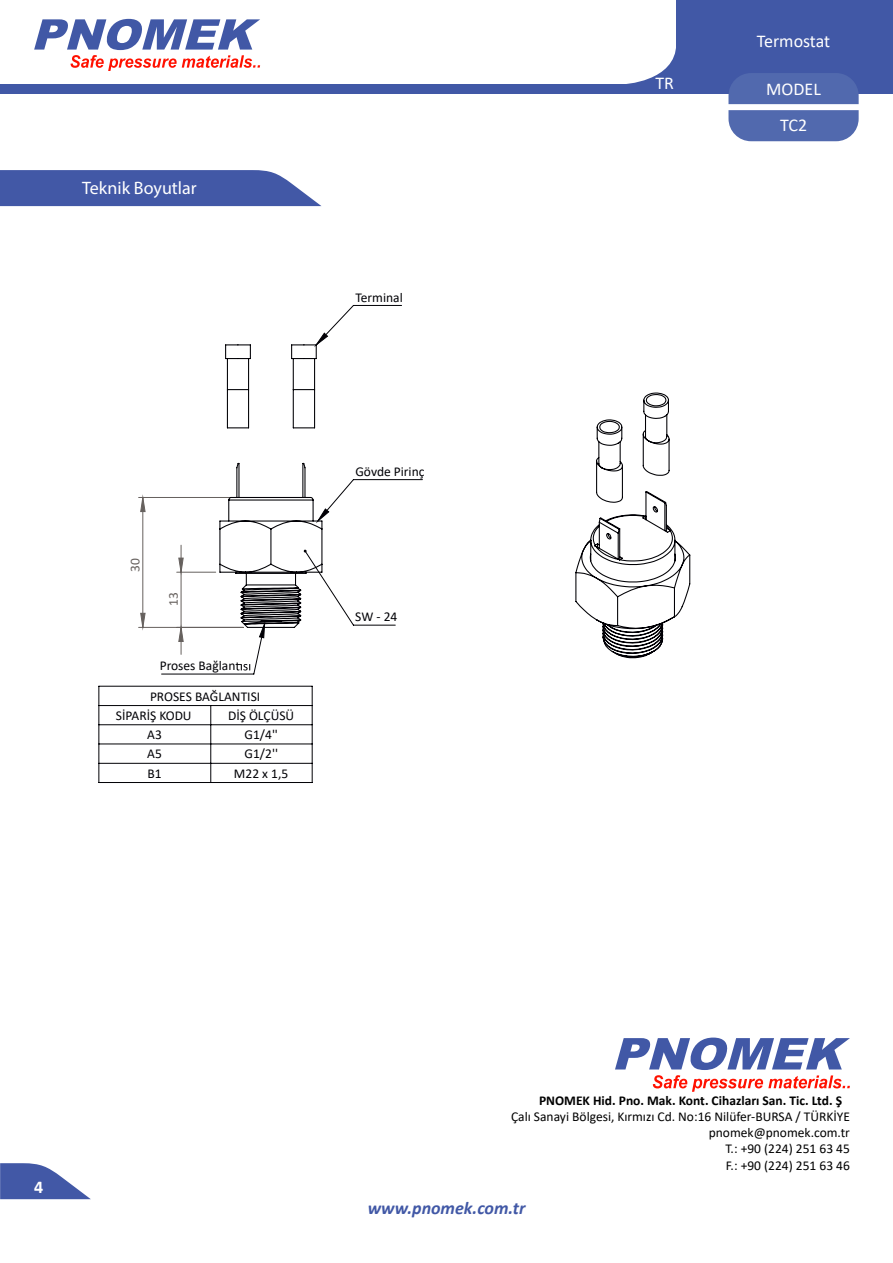
<style>
.page{position:relative;width:893px;height:1263px;background:#fff}
.page>*{position:absolute;margin:0;border:0;box-sizing:border-box;transform-origin:0 0}
.t1{font:18px "Calibri";color:#fff}
.t2{font:italic 700 18px "Calibri";color:#4158a6}
.t3{font:18px "Myriad Pro";color:#fff}
.t4{font:700 18px "Calibri";color:#fff}
.t5{font:13.5px/16.2px "Calibri";color:#000;text-align:right}
.t6{font:13.5px/19.2px "Calibri";color:#010005}
.t7{font:700 13.5px "Calibri";color:#000}
.t8{font:13.5px "Calibri";color:#66615e}
</style>
<div class="page">
<svg style="left:0;top:1163px;width:91px;height:36px"></svg>
<div style="left:0;top:84px;width:676px;height:10px;background:#4158a6"></div>
<svg style="left:627px;top:48px;width:49px;height:36px"></svg>
<div style="left:676px;top:0;width:217px;height:94px;background:#4158a6"></div>
<div style="left:728px;top:73px;width:131px;height:68px;background:#5169ae;border-radius:23px"></div>
<div style="left:690px;top:104px;width:194px;height:6px;background:#fff"></div>
<svg style="left:34px;top:19px;width:226px;height:52px"></svg>
<svg style="left:0;top:170px;width:321px;height:36px;background:#5065ac"></svg>
<hr style="left:98px;top:686px;width:1px;height:96px;background:#010005">
<hr style="left:99px;top:782px;width:213px;height:1px;background:#010005">
<hr style="left:312px;top:686px;width:1px;height:96px;background:#010005">
<hr style="left:99px;top:686px;width:213px;height:1px;background:#010005">
<hr style="left:210px;top:705px;width:1px;height:77px;background:#010005">
<hr style="left:99px;top:724px;width:213px;height:1px;background:#010005">
<hr style="left:99px;top:743px;width:213px;height:1px;background:#010005">
<hr style="left:99px;top:763px;width:213px;height:1px;background:#010005">
<hr style="left:99px;top:705px;width:213px;height:1px;background:#010005">
<svg style="left:161px;top:304px;width:262px;height:371px"></svg>
<hr style="left:177px;top:572px;width:39px;height:1px;background:#66615e">
<hr style="left:139px;top:627px;width:104px;height:1px;background:#66615e">
<hr style="left:139px;top:497px;width:92px;height:1px;background:#66615e">
<svg style="left:140px;top:498px;width:44px;height:156px"></svg>
<svg style="left:218px;top:332px;width:112px;height:307px"></svg>
<svg style="left:575px;top:392px;width:116px;height:267px"></svg>
<svg style="left:615px;top:1037px;width:235px;height:55px"></svg>
<h1 class="t3" style="left:82px;top:177px;width:116px">Teknik Boyutlar</h1>
<p class="t6" style="left:355px;top:287px;width:49px">Terminal</p>
<p class="t8" style="left:126px;top:572px;width:15px;rotate:-90deg">30</p>
<p class="t8" style="left:164px;top:605px;width:15px;rotate:-90deg">13</p>
<p class="t6" style="left:160px;top:656px;width:77px">Proses Bağlan</p>
<p class="t6" style="left:116px;top:686px;width:146px;text-indent:34px">PROSES BAĞLANTISI<br>SİPARİŞ KODU</p>
<p class="t6" style="left:228px;top:705px;width:68px">DİŞ ÖLÇÜSÜ</p>
<p class="t6" style="left:147px;top:725px;width:16px">A3</p>
<p class="t6" style="left:245px;top:725px;width:35px">G1/4''</p>
<p class="t6" style="left:147px;top:744px;width:16px">A5</p>
<p class="t6" style="left:245px;top:744px;width:35px">G1/2''</p>
<p class="t6" style="left:147px;top:763px;width:16px">B1</p>
<p class="t6" style="left:234px;top:763px;width:56px">M22 x 1,5</p>
<p class="t6" style="left:355px;top:462px;width:71px">Gövde Pirinç</p>
<p class="t6" style="left:355px;top:607px;width:44px">SW - 24</p>
<h1 class="t1" style="left:655px;top:71px;width:20px">TR</h1>
<h1 class="t1" style="left:757px;top:28px;width:75px">Termostat</h1>
<h1 class="t1" style="left:766px;top:76px;width:56px">MODEL</h1>
<h1 class="t1" style="left:780px;top:112px;width:29px">TC2</h1>
<h1 class="t4" style="left:34px;top:1174px;width:11px">4</h1>
<p class="t7" style="left:539px;top:1091px;width:305px">PNOMEK Hid. Pno. Mak. Kont. Cihazları San. Tic. Ltd. Ş</p>
<p class="t5" style="left:511px;top:1108px;width:340px">Çalı Sanayi Bölgesi, Kırmızı Cd. No:16 Nilüfer-BURSA / TÜRKİYE pnomek@pnomek.com.tr<br>T.: +90 (224) 251 63 45<br>F.: +90 (224) 251 63 46</p>
<h1 class="t2" style="left:368px;top:1195px;width:159px">www.pnomek.com.tr</h1>
</div>
